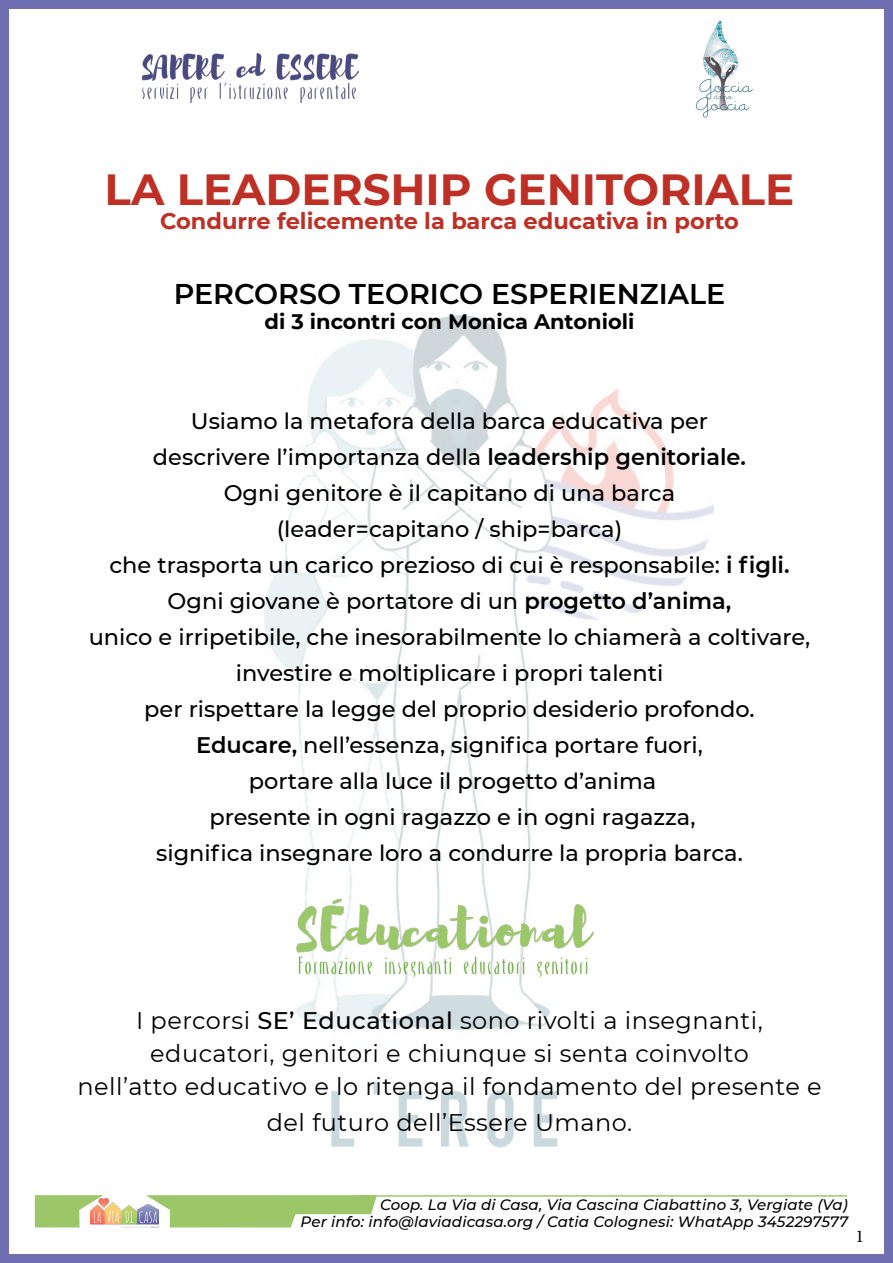
<style>
.page{position:relative;width:893px;height:1263px;background:#fff}
.page>*{position:absolute;margin:0;border:0;box-sizing:border-box;transform-origin:0 0}
.t1{font:700 43.5px "Montserrat";color:#be2f25}
.t2{font:600 28.5px "Montserrat";color:#000}
.t3{font:24px/33px "Montserrat";letter-spacing:.02em;color:#000;text-align:center}
.t4{font:24px "Monika";letter-spacing:.07em;color:#5fa231}
.t5{font:500 22.5px/36px "Montserrat";color:#000;text-align:center}
.t6{font:700 22.5px "Montserrat";color:#be2f25}
.t7{font:700 21px "Montserrat";color:#000}
.t8{font:18px "Minion Pro";color:#000}
.t9{font:italic 500 15px/16.5px "Montserrat";letter-spacing:.01em;color:#000;text-align:right}
.s1{font-weight:600}
.s2{font-weight:500}
</style>
<div class="page">
<div style="left:0;top:0;width:893px;height:1263px;border:9px solid #6f6fb2"></div>
<hr style="left:355px;top:1195px;width:492px;height:2px;background:#9bc769">
<img style="left:103px;top:1199px;width:44px;height:29px">
<svg style="left:147px;top:1195px;width:231px;height:33px"></svg>
<svg style="left:34px;top:1195px;width:69px;height:33px"></svg>
<svg style="left:0;top:0;width:1px;height:1263px"></svg>
<img style="left:696px;top:20px;width:57px;height:98px">
<img style="left:142px;top:53px;width:216px;height:49px">
<img style="left:264px;top:315px;width:450px;height:715px">
<img style="left:331px;top:1082px;width:227px;height:66px">
<img style="left:281px;top:896px;width:331px;height:62px">
<h1 class="t1" style="left:105px;top:158px;width:691px">LA LEADERSHIP GENITORIALE</h1>
<p class="t6" style="left:160px;top:205px;width:580px">Condurre felicemente la barca educativa in porto</p>
<p class="t2" style="left:174px;top:274px;width:553px">PERCORSO TEORICO ESPERIENZIALE</p>
<p class="t7" style="left:265px;top:307px;width:371px">di 3 incontri con Monica Antonioli</p>
<p class="t5" style="left:89px;top:402px;width:723px">Usiamo la metafora della barca educativa per<br>descrivere l’importanza della <span class="s1">leadership genitoriale.<br></span>Ogni genitore è il capitano di una barca<br>(leader=capitano / ship=barca)<br>che trasporta un carico prezioso di cui è responsabile: <span class="s1">i figli.<br></span>Ogni giovane è portatore di un <span class="s1">progetto d’anima,<br></span>unico e irripetibile, che inesorabilmente lo chiamerà a coltivare, investire e moltiplicare i propri talenti<br>per rispettare la legge del proprio desiderio profondo.<br><span class="s1">Educare,</span> nell’essenza, significa portare fuori,<br>portare alla luce il progetto d’anima<br>presente in ogni ragazzo e in ogni ragazza,<br>significa insegnare loro a condurre la propria barca.</p>
<p class="t4" style="left:299px;top:952px;width:291px">Formazione insegnanti educatori genitori</p>
<p class="t3" style="left:77px;top:1003px;width:746px">I percorsi <span class="s2">SE’ Educational</span> sono rivolti a insegnanti, educatori, genitori e chiunque si senta coinvolto<br>nell’atto educativo e lo ritenga il fondamento del presente e</p>
<p class="t3" style="left:267px;top:1105px;width:367px">del futuro dell’Essere Umano.</p>
<p class="t9" style="left:301px;top:1196px;width:549px">Coop. La Via di Casa, Via Cascina Ciabattino 3, Vergiate (Va)<br>Per info: info@laviadicasa.org / Catia Colognesi: WhatApp 3452297577</p>
<p class="t8" style="left:855px;top:1224px;width:10px">1</p>
</div>
